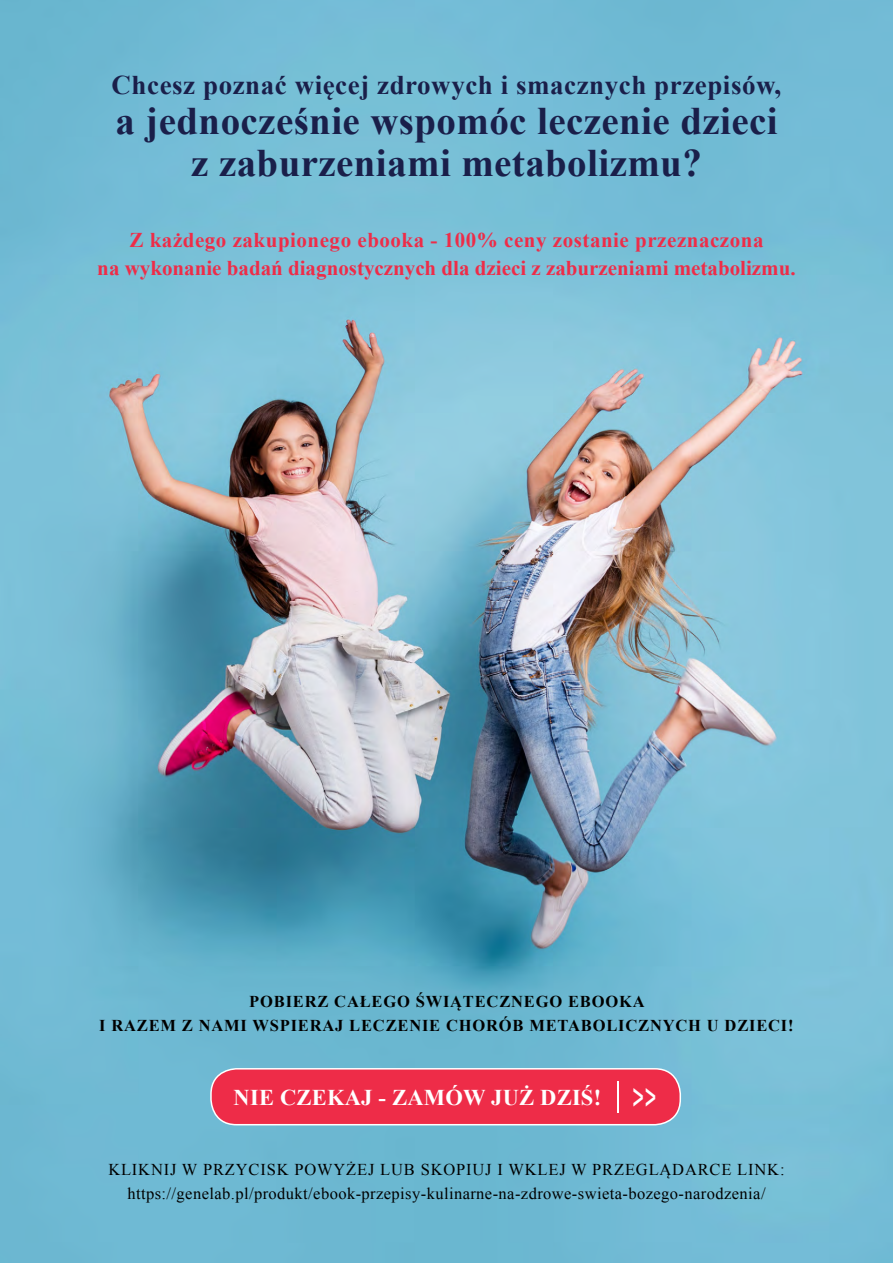
<style>
.page{position:relative;width:893px;height:1263px;background:#fff}
.page>*{position:absolute;margin:0;border:0;box-sizing:border-box;transform-origin:0 0}
.t1{font:500 42px "Montserrat";color:#fff;scale:.5 1}
.t2{font:700 39px "Times New Roman";letter-spacing:.01em;color:#1a1f4a}
.t3{font:700 27px "Times New Roman";letter-spacing:.02em;color:#1a1f4a}
.t4{font:700 22.5px "Times New Roman";letter-spacing:.01em;color:#fff}
.t5{font:700 21px "Times New Roman";color:#ee2c48}
.t6{font:700 21px "Times New Roman";letter-spacing:.025em;color:#ee2c48}
.t7{font:16.5px "Times New Roman";letter-spacing:.025em;color:#000}
.t8{font:700 16.5px "Times New Roman";letter-spacing:.05em;color:#000}
.t9{font:16.5px "Times New Roman";letter-spacing:.05em;color:#000}
</style>
<div class="page">
<img style="left:0;top:0;width:893px;height:1263px">
<div style="left:211px;top:1069px;width:469px;height:56px;background:#ee2c48;border-radius:26px"></div>
<div style="left:210px;top:1068px;width:471px;height:57px;border:2px solid #fff;border-radius:26px"></div>
<hr style="left:618px;top:1081px;width:1px;height:32px;background:#fff">
<p class="t3" style="left:112px;top:66px;width:671px">Chcesz poznać więcej zdrowych i smacznych przepisów,</p>
<p class="t2" style="left:115px;top:94px;width:664px">a jednocześnie wspomóc leczenie dzieci</p>
<p class="t2" style="left:191px;top:136px;width:512px">z zaburzeniami metabolizmu?</p>
<p class="t6" style="left:129px;top:225px;width:636px">Z każdego zakupionego ebooka - 100% ceny zostanie przeznaczona</p>
<p class="t5" style="left:97px;top:254px;width:700px">na wykonanie badań diagnostycznych dla dzieci z zaburzeniami metabolizmu.</p>
<p class="t8" style="left:249px;top:989px;width:397px">POBIERZ CAŁEGO ŚWIĄTECZNEGO EBOOKA</p>
<p class="t8" style="left:99px;top:1013px;width:696px">I RAZEM Z NAMI WSPIERAJ LECZENIE CHORÓB METABOLICZNYCH U DZIECI!</p>
<p class="t4" style="left:234px;top:1082px;width:369px">NIE CZEKAJ - ZAMÓW JUŻ DZIŚ!</p>
<p class="t1" style="left:632px;top:1068px;width:50px">&gt;&gt;</p>
<p class="t9" style="left:108px;top:1158px;width:678px">KLIKNIJ W PRZYCISK POWYŻEJ LUB SKOPIUJ I WKLEJ W PRZEGLĄDARCE LINK:</p>
<p class="t7" style="left:127px;top:1182px;width:640px">https://genelab.pl/produkt/ebook-przepisy-kulinarne-na-zdrowe-swieta-bozego-narodzenia/</p>
</div>
